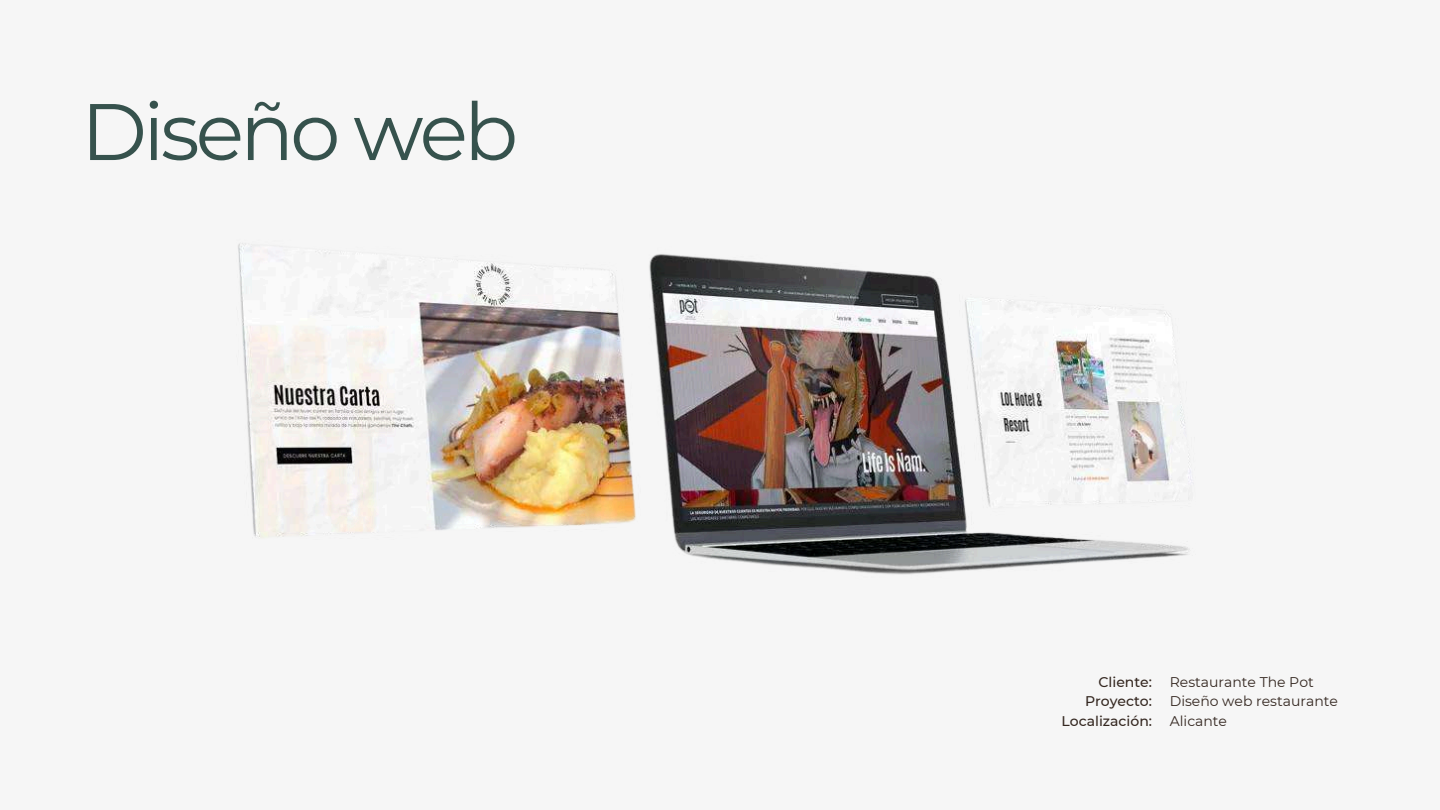
<style>
.page{position:relative;width:1440px;height:810px;background:#f6f6f6}
.page>*{position:absolute;margin:0;border:0;box-sizing:border-box;transform-origin:0 0}
.t1{font:80px "Montserrat";letter-spacing:-.05em;color:#36524d}
.t2{font:14px/19.5px "Montserrat";color:#342720}
.t3{font:500 14px/19.5px "Montserrat";color:#342720;text-align:right}
</style>
<div class="page">
<img style="left:238px;top:243px;width:953px;height:332px">
<h1 class="t1" style="left:81px;top:83px;width:439px">Diseño web</h1>
<p class="t3" style="left:1062px;top:672px;width:92px">Cliente:<br>Proyecto:<br>Localización:</p>
<p class="t2" style="left:1170px;top:672px;width:170px">Restaurante The Pot<br>Diseño web restaurante<br>Alicante</p>
</div>
